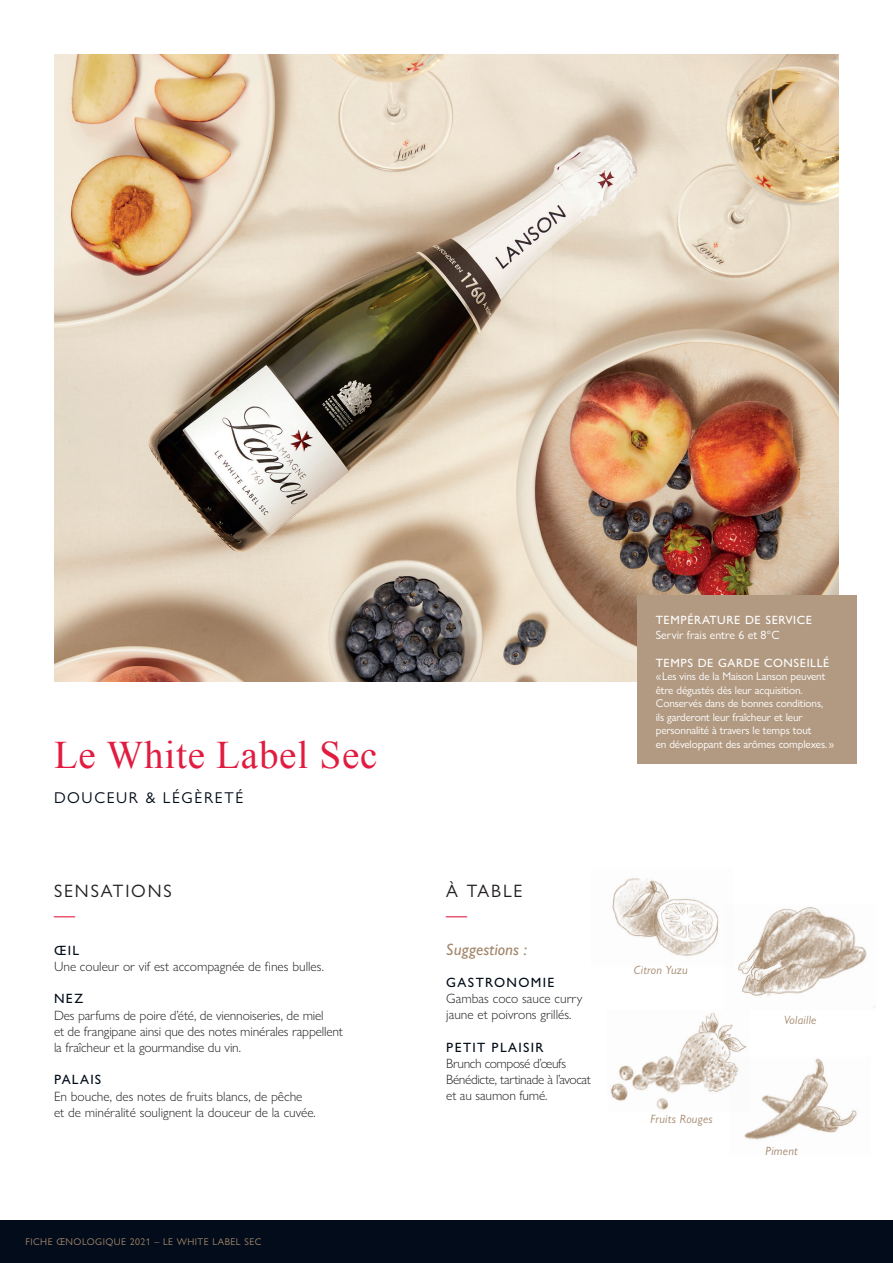
<style>
.page{position:relative;width:893px;height:1263px;background:#fff}
.page>*{position:absolute;margin:0;border:0;box-sizing:border-box;transform-origin:0 0}
.t1{font:39px "Times New Roman";letter-spacing:.02em;color:#e11c40}
.t2{font:21px "Gill Sans Nova";color:#e11c40}
.t3{font:18px "Gill Sans Nova";letter-spacing:.1em;color:#231f20}
.t4{font:italic 500 16.5px "Gill Sans Nova";color:#a4876c}
.t5{font:15.75px "Gill Sans Nova";letter-spacing:.1em;color:#030c1a}
.t6{font:300 13.5px/16.2px "Gill Sans Nova";letter-spacing:-.01em;color:#231f20}
.t7{font:500 13.5px "Gill Sans Nova";letter-spacing:.095em;color:#030d1a}
.t8{font:500 12px "Gill Sans Nova";letter-spacing:.05em;color:#fff}
.t9{font:italic 12px "Gill Sans Nova";letter-spacing:.02em;color:#a4876c}
.t10{font:12px "Gill Sans Nova";color:#fff}
.t11{font:11.25px/13.5px "Gill Sans Nova";letter-spacing:-.01em;color:#fff}
.t12{font:9.75px "Gill Sans Nova";letter-spacing:.05em;color:#a4876c}
</style>
<div class="page">
<img style="left:54px;top:54px;width:784px;height:628px">
<div style="left:0;top:1220px;width:893px;height:43px;background:#030c1a"></div>
<div style="left:637px;top:595px;width:220px;height:169px;background:#b29a82"></div>
<img style="left:610px;top:1012px;width:136px;height:98px">
<img style="left:612px;top:878px;width:107px;height:78px">
<img style="left:729px;top:1057px;width:128px;height:83px">
<img style="left:738px;top:907px;width:137px;height:101px">
<h1 class="t1" style="left:54px;top:729px;width:325px">Le White Label Sec</h1>
<p class="t5" style="left:54px;top:788px;width:191px">DOUCEUR &amp; LÉGÈRETÉ</p>
<h3 class="t3" style="left:54px;top:880px;width:119px">SENSATIONS</h3>
<h2 class="t2" style="left:54px;top:902px;width:22px">—</h2>
<p class="t7" style="left:54px;top:942px;width:27px">ŒIL</p>
<p class="t6" style="left:54px;top:958px;width:271px">Une couleur or vif est accompagnée de fines bulles.</p>
<p class="t7" style="left:54px;top:990px;width:31px">NEZ</p>
<p class="t6" style="left:54px;top:1007px;width:291px">Des parfums de poire d’été, de viennoiseries, de miel<br>et de frangipane ainsi que des notes minérales rappellent la fraîcheur et la gourmandise du vin.</p>
<p class="t7" style="left:54px;top:1071px;width:49px">PALAIS</p>
<p class="t6" style="left:54px;top:1088px;width:263px">En bouche, des notes de fruits blancs, de pêche et de minéralité soulignent la douceur de la cuvée.</p>
<p class="t12" style="left:26px;top:1236px;width:237px">FICHE ŒNOLOGIQUE 2021 – LE WHITE LABEL SEC</p>
<p class="t8" style="left:656px;top:613px;width:158px">TEMPÉRATURE DE SERVICE</p>
<p class="t10" style="left:656px;top:627px;width:125px">Servir frais entre 6 et 8°C</p>
<p class="t8" style="left:656px;top:655px;width:175px">TEMPS DE GARDE CONSEILLÉ</p>
<p class="t11" style="left:656px;top:669px;width:180px">«Les vins de la Maison Lanson peuvent être dégustés dès leur acquisition.<br>Conservés dans de bonnes conditions, ils garderont leur fraîcheur et leur personnalité à travers le temps tout<br>en développant des arômes complexes.»</p>
<h3 class="t3" style="left:446px;top:880px;width:78px">À TABLE</h3>
<h2 class="t2" style="left:446px;top:902px;width:22px">—</h2>
<p class="t4" style="left:446px;top:939px;width:82px">Suggestions :</p>
<p class="t7" style="left:446px;top:974px;width:110px">GASTRONOMIE</p>
<p class="t6" style="left:446px;top:990px;width:138px">Gambas coco sauce curry jaune et poivrons grillés.</p>
<p class="t7" style="left:446px;top:1039px;width:99px">PETIT PLAISIR</p>
<p class="t6" style="left:446px;top:1055px;width:146px">Brunch composé d’œufs<br>Bénédicte, tartinade à l’avocat et au saumon fumé.</p>
<p class="t9" style="left:634px;top:962px;width:55px">Citron Yuzu</p>
<p class="t9" style="left:651px;top:1111px;width:64px">Fruits Rouges</p>
<p class="t9" style="left:784px;top:1012px;width:34px">Volaille</p>
<p class="t9" style="left:766px;top:1143px;width:34px">Piment</p>
</div>
